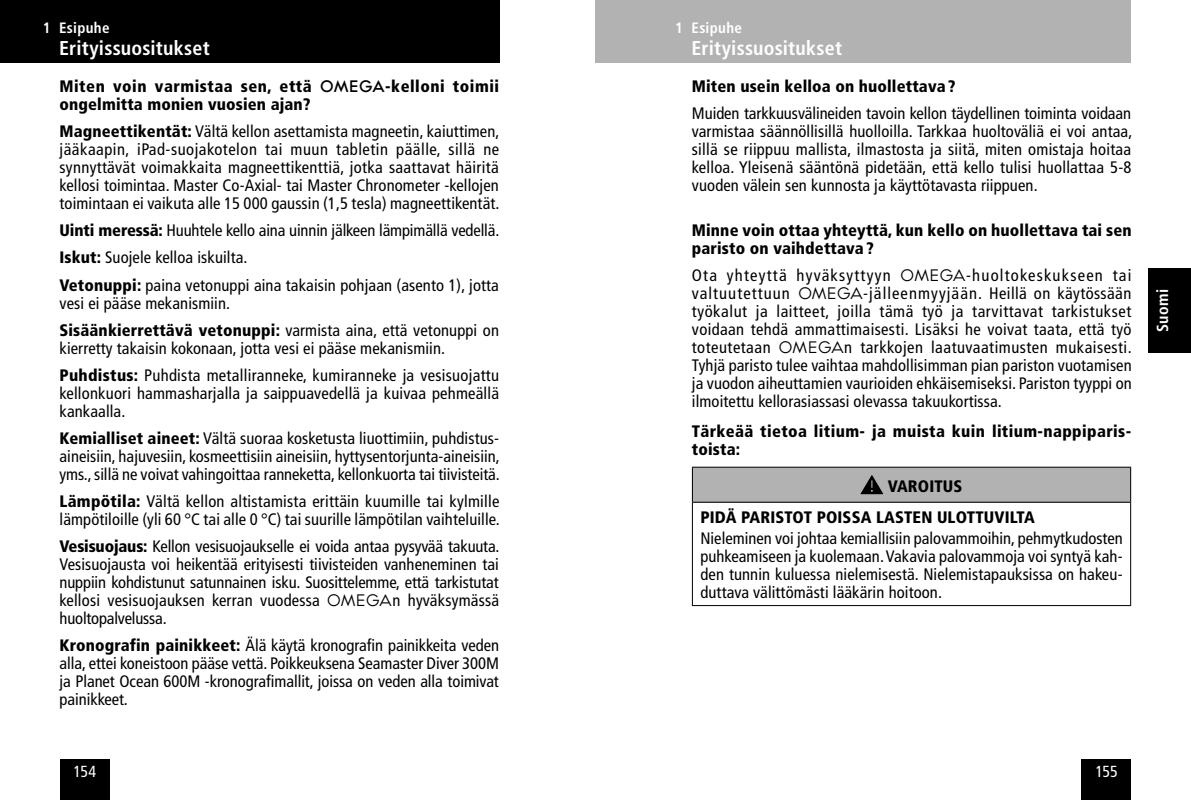
<style>
.page{position:relative;width:1191px;height:800px;background:#fff}
.page>*{position:absolute;margin:0;border:0;box-sizing:border-box;transform-origin:0 0}
.t1{font:700 condensed 20px "Frutiger LT Std";letter-spacing:.01em;color:#fff}
.t2{font:condensed 16.6px/18px "Frutiger LT Std";letter-spacing:.005em;color:#000;text-align:justify}
.t3{font:900 condensed 16.6px/18px "Frutiger LT Std";letter-spacing:.01em;color:#000}
.t4{font:900 condensed 16.6px/18px "Frutiger LT Std";letter-spacing:.03em;color:#000}
.t5{font:condensed 16px "Frutiger LT Std";letter-spacing:-.02em;color:#fff}
.t6{font:700 condensed 16px "Frutiger LT Std";letter-spacing:.02em;color:#fff}
.t7{font:700 condensed 15px "Frutiger LT Std";letter-spacing:.02em;color:#fff}
.s1{font-family:"OMEGACT";font-weight:700;font-stretch:normal}
.s2{font-weight:900}
.s3{font-family:"OMEGACT";font-stretch:normal}
</style>
<div class="page">
<div style="left:1081px;top:759px;width:50px;height:40px;background:#000"></div>
<div style="left:60px;top:759px;width:50px;height:40px;background:#000"></div>
<div style="left:1148px;top:268px;width:43px;height:84px;background:#000"></div>
<div style="left:595px;top:0;width:536px;height:62px;background:#b3b2b2"></div>
<div style="left:0;top:0;width:499px;height:62px;background:#000"></div>
<div style="left:692px;top:467px;width:438px;height:35px;background:#b3b2b2"></div>
<hr style="left:692px;top:466px;width:439px;height:1px;background:#000">
<hr style="left:692px;top:467px;width:1px;height:34px;background:#000">
<hr style="left:1130px;top:467px;width:1px;height:34px;background:#000">
<hr style="left:692px;top:501px;width:439px;height:1px;background:#000">
<hr style="left:692px;top:502px;width:1px;height:103px;background:#000">
<hr style="left:1130px;top:502px;width:1px;height:103px;background:#000">
<hr style="left:692px;top:605px;width:439px;height:1px;background:#000">
<svg style="left:860px;top:475px;width:23px;height:19px"></svg>
<p class="t7" style="left:43px;top:19px;width:68px">1 Esipuhe</p>
<p class="t7" style="left:675px;top:19px;width:68px">1 Esipuhe</p>
<p class="t1" style="left:59px;top:36px;width:152px">Erityissuositukset</p>
<p class="t1" style="left:691px;top:36px;width:152px">Erityissuositukset</p>
<p class="t4" style="left:60px;top:77px;width:441px">Miten voin varmistaa sen, että <span class="s1">OMEGA</span>-kelloni toimii ongelmitta monien vuosien ajan?</p>
<p class="t2" style="left:60px;top:123px;width:441px"><span class="s2">Magneettikentät:</span> Vältä kellon asettamista magneetin, kaiuttimen, jääkaapin, iPad-suojakotelon tai muun tabletin päälle, sillä ne synnyttävät voimakkaita magneettikenttiä, jotka saattavat häiritä kellosi toimintaa. Master Co-Axial- tai Master Chronometer -kellojen toimintaan ei vaikuta alle 15 000 gaussin (1,5 tesla) magneettikentät.</p>
<p class="t2" style="left:60px;top:217px;width:441px;line-height:27px;text-align:left"><span class="s2">Uinti meressä:</span> Huuhtele kello aina uinnin jälkeen lämpimällä vedellä.<br><span class="s2">Iskut:</span> Suojele kelloa iskuilta.<br><span class="s2">Vetonuppi:</span> paina vetonuppi aina takaisin pohjaan (asento 1), jotta</p>
<p class="t2" style="left:60px;top:289px;width:441px;line-height:27px">vesi ei pääse mekanismiin.<br><span class="s2">Sisäänkierrettävä vetonuppi:</span> varmista aina, että vetonuppi on</p>
<p class="t2" style="left:60px;top:334px;width:441px;line-height:27px">kierretty takaisin kokonaan, jotta vesi ei pääse mekanismiin.<br><span class="s2">Puhdistus:</span> Puhdista metalliranneke, kumiranneke ja vesisuojattu</p>
<p class="t2" style="left:60px;top:384px;width:441px">kellonkuori hammasharjalla ja saippuavedellä ja kuivaa pehmeällä kankaalla.</p>
<p class="t2" style="left:60px;top:429px;width:442px"><span class="s2">Kemialliset aineet:</span> Vältä suoraa kosketusta liuottimiin, puhdistus&shy;aineisiin, hajuvesiin, kosmeettisiin aineisiin, hyttysentorjunta-aineisiin, yms., sillä ne voivat vahingoittaa ranneketta, kellonkuorta tai tiivisteitä.</p>
<p class="t2" style="left:60px;top:492px;width:442px"><span class="s2">Lämpötila:</span> Vältä kellon altistamista erittäin kuumille tai kylmille lämpötiloille (yli 60 °C tai alle 0 °C) tai suurille lämpötilan vaihteluille.</p>
<p class="t2" style="left:60px;top:537px;width:441px"><span class="s2">Vesisuojaus:</span> Kellon vesisuojaukselle ei voida antaa pysyvää takuuta.<br>Vesisuojausta voi heikentää erityisesti tiivisteiden vanheneminen tai nuppiin kohdistunut satunnainen isku. Suosittelemme, että tarkistutat kellosi vesisuojauksen kerran vuodessa <span class="s3">OMEGA</span>n hyväksymässä huoltopalvelussa.</p>
<p class="t2" style="left:60px;top:636px;width:441px"><span class="s2">Kronografin painikkeet:</span> Älä käytä kronografin painikkeita veden alla, ettei koneistoon pääse vettä. Poikkeuksena Seamaster Diver 300M ja Planet Ocean 600M -kronografimallit, joissa on veden alla toimivat painikkeet.</p>
<p class="t3" style="left:692px;top:77px;width:265px">Miten usein kelloa on huollettava?</p>
<p class="t2" style="left:692px;top:104px;width:442px">Muiden tarkkuusvälineiden tavoin kellon täydellinen toiminta voidaan varmistaa säännöllisillä huolloilla. Tarkkaa huoltoväliä ei voi antaa, sillä se riippuu mallista, ilmastosta ja siitä, miten omistaja hoitaa kelloa. Yleisenä sääntönä pidetään, että kello tulisi huollattaa 5-8 vuoden välein sen kunnosta ja käyttötavasta riippuen.</p>
<p class="t3" style="left:692px;top:221px;width:441px">Minne voin ottaa yhteyttä, kun kello on huollettava tai sen paristo on vaihdettava ?</p>
<p class="t2" style="left:692px;top:266px;width:441px">Ota yhteyttä hyväksyttyyn <span class="s3">OMEGA</span>-huoltokeskukseen tai valtuutettuun <span class="s3">OMEGA</span>-jälleenmyyjään. Heillä on käytössään työkalut ja laitteet, joilla tämä työ ja tarvittavat tarkistukset voidaan tehdä ammattimaisesti. Lisäksi he voivat taata, että työ toteutetaan <span class="s3">OMEGA</span>n tarkkojen laatuvaatimusten mukaisesti.<br>Tyhjä paristo tulee vaihtaa mahdollisimman pian pariston vuotamisen ja vuodon aiheuttamien vaurioiden ehkäisemiseksi. Pariston tyyppi on ilmoitettu kellorasiassasi olevassa takuukortissa.</p>
<p class="t3" style="left:692px;top:422px;width:441px">Tärkeää tietoa litium- ja muista kuin litium-nappiparis&shy;toista:</p>
<p class="t3" style="left:700px;top:471px;width:336px;line-height:30.4px;text-indent:187px">VAROITUS<br>PIDÄ PARISTOT POISSA LASTEN ULOTTUVILTA</p>
<p class="t2" style="left:700px;top:528px;width:424px">Nieleminen voi johtaa kemiallisiin palovammoihin, pehmytkudosten puhkeamiseen ja kuolemaan. Vakavia palovammoja voi syntyä kah&shy;den tunnin kuluessa nielemisestä. Nielemistapauksissa on hakeu&shy;duttava välittömästi lääkärin hoitoon.</p>
<p class="t5" style="left:73px;top:762px;width:24px">154</p>
<p class="t5" style="left:1095px;top:762px;width:24px">155</p>
<p class="t6" style="left:1153px;top:332px;width:44px;rotate:-90deg">Suomi</p>
</div>
